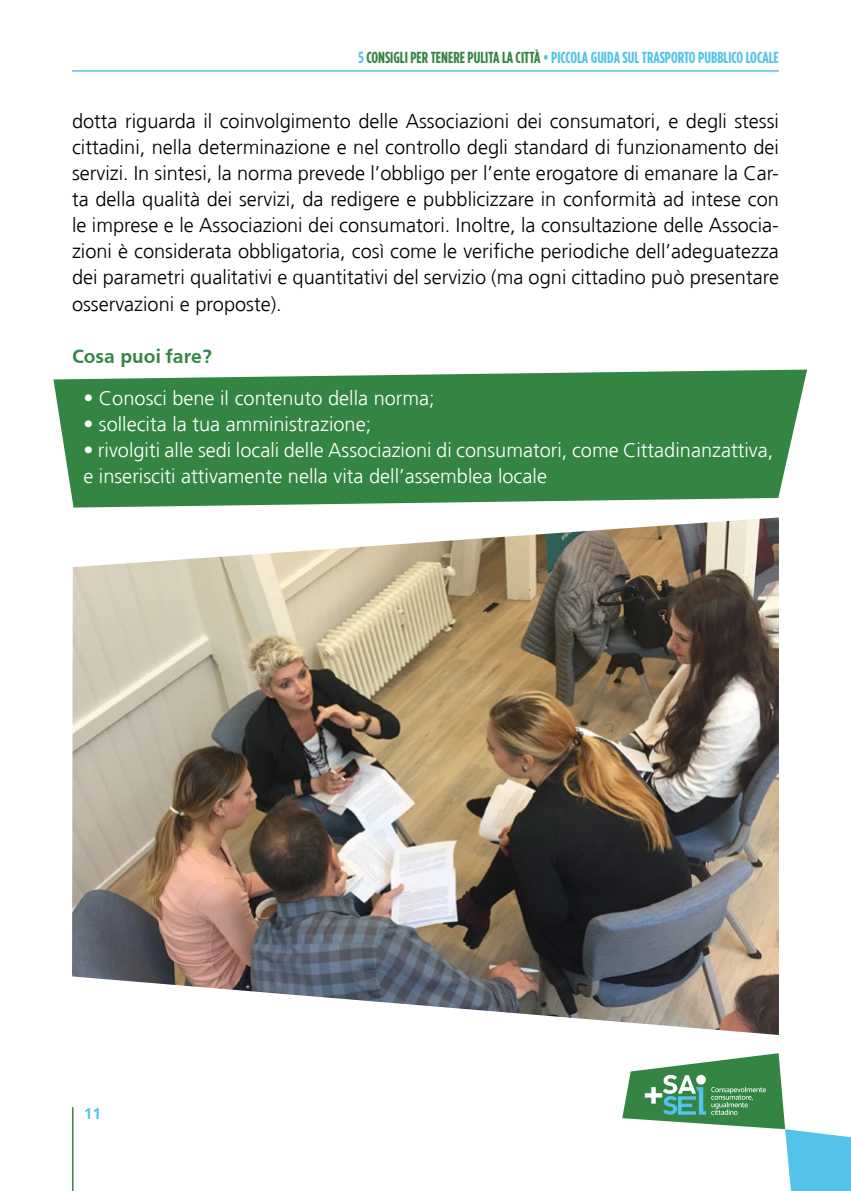
<style>
.page{position:relative;width:851px;height:1191px;background:#fff}
.page>*{position:absolute;margin:0;border:0;box-sizing:border-box;transform-origin:0 0}
.t1{font:300 20px/26px "Frutiger";color:#000;text-align:justify}
.t2{font:300 20px/26px "Frutiger";color:#fff}
.t3{font:700 20px "Frutiger";color:#358544}
.t4{font:700 16px "Gotham Condensed";color:#54c3e9}
.t5{font:700 16px "Frutiger";color:#54c3e9}
.s1{color:#348544}
</style>
<div class="page">
<hr style="left:72px;top:1107px;width:2px;height:84px;background:#348544">
<hr style="left:72px;top:70px;width:706px;height:2px;background:#54c3e9">
<svg style="left:622px;top:1053px;width:228px;height:138px"></svg>
<svg style="left:53px;top:369px;width:754px;height:138px;background:#499157"></svg>
<img style="left:72px;top:517px;width:706px;height:518px">
<p class="t4" style="left:358px;top:48px;width:421px">5 <span class="s1">CONSIGLI PER TENERE PULITA LA CITTÀ</span> • PICCOLA GUIDA SUL TRASPORTO PUBBLICO LOCALE</p>
<p class="t1" style="left:72px;top:109px;width:708px">dotta riguarda il coinvolgimento delle Associazioni dei consumatori, e degli stessi cittadini, nella determinazione e nel controllo degli standard di funzionamento dei servizi. In sintesi, la norma prevede l’obbligo per l’ente erogatore di emanare la Car&shy;ta della qualità dei servizi, da redigere e pubblicizzare in conformità ad intese con le imprese e le Associazioni dei consumatori. Inoltre, la consultazione delle Associa&shy;zioni è considerata obbligatoria, così come le verifiche periodiche dell’adeguatezza dei parametri qualitativi e quantitativi del servizio (ma ogni cittadino può presentare osservazioni e proposte).</p>
<p class="t3" style="left:72px;top:344px;width:141px">Cosa puoi fare?</p>
<p class="t2" style="left:83px;top:385px;width:353px">• Conosci bene il contenuto della norma;</p>
<p class="t2" style="left:83px;top:411px;width:289px">• sollecita la tua amministrazione;</p>
<p class="t2" style="left:83px;top:437px;width:691px">• rivolgiti alle sedi locali delle Associazioni di consumatori, come Cittadinanzattiva, e inserisciti attivamente nella vita dell’assemblea locale</p>
<p class="t5" style="left:84px;top:1104px;width:19px">11</p>
</div>
